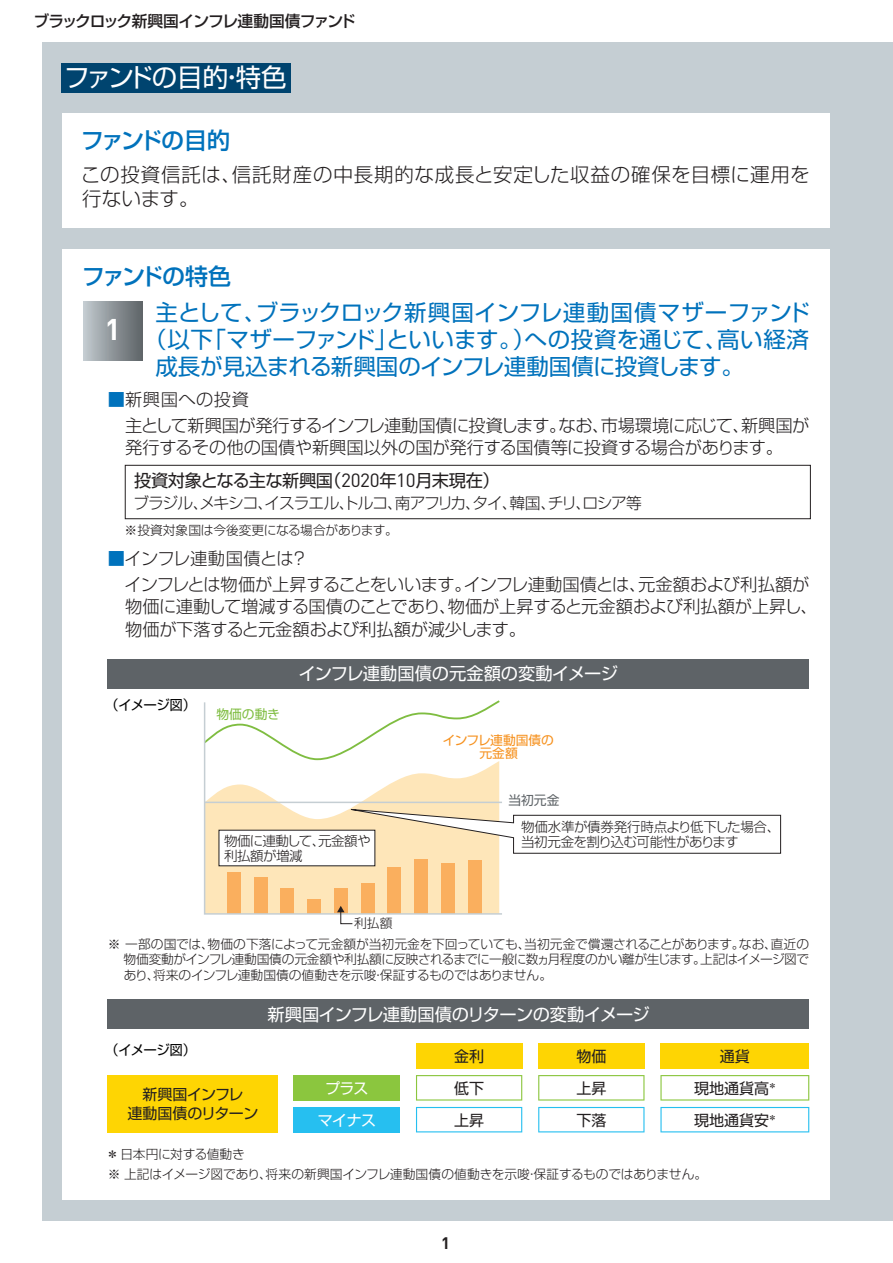
<style>
.page{position:relative;width:893px;height:1263px;background:#fff}
.page>*{position:absolute;margin:0;border:0;box-sizing:border-box;transform-origin:0 0}
.t1{font:700 29.55px "DIN";color:#fff}
.t2{font:25.5px "Shin Go Pro Regular 90 msp RKSJ H";letter-spacing:-.045em;color:#fff}
.t3{font:22.95px "Shin Go Pro Medium 90 msp RKSJ H";letter-spacing:-.075em;color:#0072bc}
.t4{font:22.5px "Shin Go Pro Regular 90 msp RKSJ H";letter-spacing:-.005em;color:#0072bc}
.t5{font:22.5px "Shin Go Pro Regular 90 msp RKSJ H";letter-spacing:-.03em;color:#0072bc}
.t6{font:19.5px/24px "Shin Go Pro Light 90 msp RKSJ H";letter-spacing:.035em;color:#231f20}
.t7{font:17.25px/25.5px "Shin Go Pro Light 90 msp RKSJ H";letter-spacing:-.02em;color:#231f20}
.t8{font:17.25px "Shin Go Pro Regular 90 msp RKSJ H";letter-spacing:-.025em;color:#231f20}
.t9{font:17.25px "Shin Go Pro Regular 90 msp RKSJ H";letter-spacing:-.03em;color:#fff}
.t10{font:17.25px "Shin Go Pro Regular 90 msp RKSJ H";color:#fff}
.t11{font:700 16.5px "DIN";color:#231f20}
.t12{font:15.75px "Shin Go Pro Light 90 msp RKSJ H";letter-spacing:-.075em;color:#231f20}
.t13{font:15.75px "Shin Go Pro Medium 90 msp RKSJ H";letter-spacing:-.06em;color:#231f20}
.t14{font:15px/32px "Shin Go Pro Regular 90 msp RKSJ H";color:#231f20;text-align:center}
.t15{font:15px/19.5px "Shin Go Pro Regular 90 msp RKSJ H";letter-spacing:-.03em;color:#231f20;text-align:center}
.t16{font:15px "Shin Go Pro Regular 90 msp RKSJ H";letter-spacing:-.035em;color:#fff}
.t17{font:13.5px/15px "Shin Go Pro Light 90 msp RKSJ H";letter-spacing:-.03em;color:#231f20}
.t18{font:13.5px "Shin Go Pro Regular 90 msp RKSJ H";letter-spacing:-.055em;color:#030303}
.t19{font:12.75px/15.8px "Shin Go Pro Light 90 msp RKSJ H";letter-spacing:-.02em;color:#231f20}
.t20{font:12.75px/13.5px "Shin Go Pro Regular 90 msp RKSJ H";color:#f6911e;text-align:center}
.t21{font:12.75px "Shin Go Pro Regular 90 msp RKSJ H";color:#7fbd41}
.t22{font:12.75px "Shin Go Pro Regular 90 msp RKSJ H";color:#5e6367}
.s1{color:#0072bc}
.s2{font-family:"DIN";font-size:19.05px}
</style>
<div class="page">
<div style="left:42px;top:42px;width:851px;height:1179px;background:#c5ced3"></div>
<div style="left:62px;top:249px;width:767px;height:951px;background:#fff"></div>
<div style="left:62px;top:113px;width:767px;height:115px;background:#fff"></div>
<div style="left:61px;top:63px;width:229px;height:30px;background:#00446f"></div>
<div style="left:83px;top:301px;width:60px;height:60px;background:linear-gradient(to right,#c2cacf,#5d6367)"></div>
<div style="left:108px;top:659px;width:701px;height:30px;background:#5e6367"></div>
<div style="left:108px;top:999px;width:701px;height:30px;background:#5e6367"></div>
<div style="left:416px;top:1043px;width:106px;height:26px;background:#fed503"></div>
<div style="left:538px;top:1043px;width:106px;height:26px;background:#fed503"></div>
<div style="left:660px;top:1043px;width:149px;height:26px;background:#fed503"></div>
<div style="left:108px;top:1075px;width:170px;height:57px;background:#fed503"></div>
<div style="left:294px;top:1075px;width:106px;height:25px;background:#8bc63e"></div>
<svg style="left:416px;top:1075px;width:106px;height:25px"></svg>
<svg style="left:538px;top:1075px;width:106px;height:25px"></svg>
<svg style="left:660px;top:1075px;width:149px;height:25px"></svg>
<div style="left:294px;top:1107px;width:106px;height:25px;background:#26bff0"></div>
<svg style="left:416px;top:1107px;width:106px;height:25px"></svg>
<svg style="left:538px;top:1107px;width:106px;height:25px"></svg>
<svg style="left:660px;top:1107px;width:149px;height:25px"></svg>
<div style="left:125px;top:465px;width:686px;height:54px;border:1px solid #231f20"></div>
<svg style="left:204px;top:700px;width:577px;height:224px"></svg>
<p class="t13" style="left:33px;top:15px;width:324px">ブラックロック新興国インフレ連動国債ファンド</p>
<h2 class="t2" style="left:64px;top:68px;width:224px">ファンドの目的・特色</h2>
<h3 class="t3" style="left:81px;top:131px;width:151px">ファンドの目的</h3>
<h3 class="t6" style="left:81px;top:165px;width:730px">この投資信託は、信託財産の中長期的な成長と安定した収益の確保を目標に運用を行ないます。</h3>
<h3 class="t3" style="left:82px;top:268px;width:151px">ファンドの特色</h3>
<h1 class="t1" style="left:105px;top:310px;width:18px">1</h1>
<h3 class="t4" style="left:155px;top:304px;width:656px">主として、ブラックロック新興国インフレ連動国債マザーファンド</h3>
<h3 class="t4" style="left:144px;top:331px;width:666px">（以下「マザーファンド」といいます。）への投資を通じて、高い経済</h3>
<h3 class="t5" style="left:155px;top:358px;width:590px">成長が見込まれる新興国のインフレ連動国債に投資します。</h3>
<h3 class="t7" style="left:125px;top:389px;width:686px;text-indent:-17px"><span class="s1">■</span>新興国への投資<br>主として新興国が発行するインフレ連動国債に投資します。なお、市場環境に応じて、新興国が</h3>
<h3 class="t7" style="left:125px;top:437px;width:659px">発行するその他の国債や新興国以外の国が発行する国債等に投資する場合があります。</h3>
<h3 class="t8" style="left:134px;top:474px;width:367px">投資対象となる主な新興国（<span class="s2">2020</span>年<span class="s2">10</span>月末現在）</h3>
<p class="t12" style="left:133px;top:498px;width:510px">ブラジル、メキシコ、イスラエル、トルコ、南アフリカ、タイ、韓国、チリ、ロシア等</p>
<p class="t19" style="left:125px;top:524px;width:275px">※投資対象国は今後変更になる場合があります。</p>
<h3 class="t7" style="left:125px;top:548px;width:686px;text-indent:-17px"><span class="s1">■</span>インフレ連動国債とは？<br>インフレとは物価が上昇することをいいます。インフレ連動国債とは、元金額および利払額が</h3>
<h3 class="t7" style="left:125px;top:598px;width:694px;line-height:22.5px">物価に連動して増減する国債のことであり、物価が上昇すると元金額および利払額が上昇し、物価が下落すると元金額および利払額が減少します。</h3>
<p class="t18" style="left:105px;top:700px;width:93px">（イメージ図）</p>
<p class="t21" style="left:216px;top:709px;width:65px">物価の動き</p>
<h3 class="t10" style="left:299px;top:667px;width:321px">インフレ連動国債の元金額の変動イメージ</h3>
<p class="t20" style="left:443px;top:735px;width:113px">インフレ連動国債の元金額</p>
<p class="t17" style="left:224px;top:835px;width:148px">物価に連動して、元金額や利払額が増減</p>
<p class="t19" style="left:354px;top:917px;width:40px">利払額</p>
<p class="t22" style="left:508px;top:795px;width:52px">当初元金</p>
<p class="t17" style="left:521px;top:821px;width:261px">物価水準が債券発行時点より低下した場合、当初元金を割り込む可能性があります</p>
<p class="t19" style="left:124px;top:938px;width:687px;text-align:justify;text-indent:-16px">※ 一部の国では、物価の下落によって元金額が当初元金を下回っていても、当初元金で償還されることがあります。なお、直近の物価変動がインフレ連動国債の元金額や利払額に反映されるまでに一般に数ヵ月程度のかい離が生じます。上記はイメージ図であり、将来のインフレ連動国債の値動きを示唆・保証するものではありません。</p>
<p class="t18" style="left:105px;top:1045px;width:93px">（イメージ図）</p>
<p class="t15" style="left:128px;top:1086px;width:132px">新興国インフレ<br>連動国債のリターン</p>
<h3 class="t9" style="left:268px;top:1008px;width:384px">新興国インフレ連動国債のリターンの変動イメージ</h3>
<p class="t14" style="left:454px;top:1042px;width:31px">金利</p>
<p class="t14" style="left:576px;top:1042px;width:31px">物価</p>
<p class="t16" style="left:325px;top:1082px;width:45px">プラス</p>
<p class="t14" style="left:454px;top:1074px;width:31px">低下</p>
<p class="t14" style="left:576px;top:1074px;width:31px">上昇</p>
<p class="t16" style="left:318px;top:1114px;width:60px">マイナス</p>
<p class="t14" style="left:454px;top:1106px;width:31px">上昇</p>
<p class="t14" style="left:576px;top:1106px;width:31px">下落</p>
<p class="t14" style="left:694px;top:1042px;width:84px">通貨<br>現地通貨高<sup>＊</sup>現地通貨安<sup>＊</sup></p>
<p class="t19" style="left:106px;top:1145px;width:603px;line-height:20.2px">＊日本円に対する値動き<br>※ 上記はイメージ図であり、将来の新興国インフレ連動国債の値動きを示唆・保証するものではありません。</p>
<p class="t11" style="left:441px;top:1232px;width:10px">1</p>
</div>
